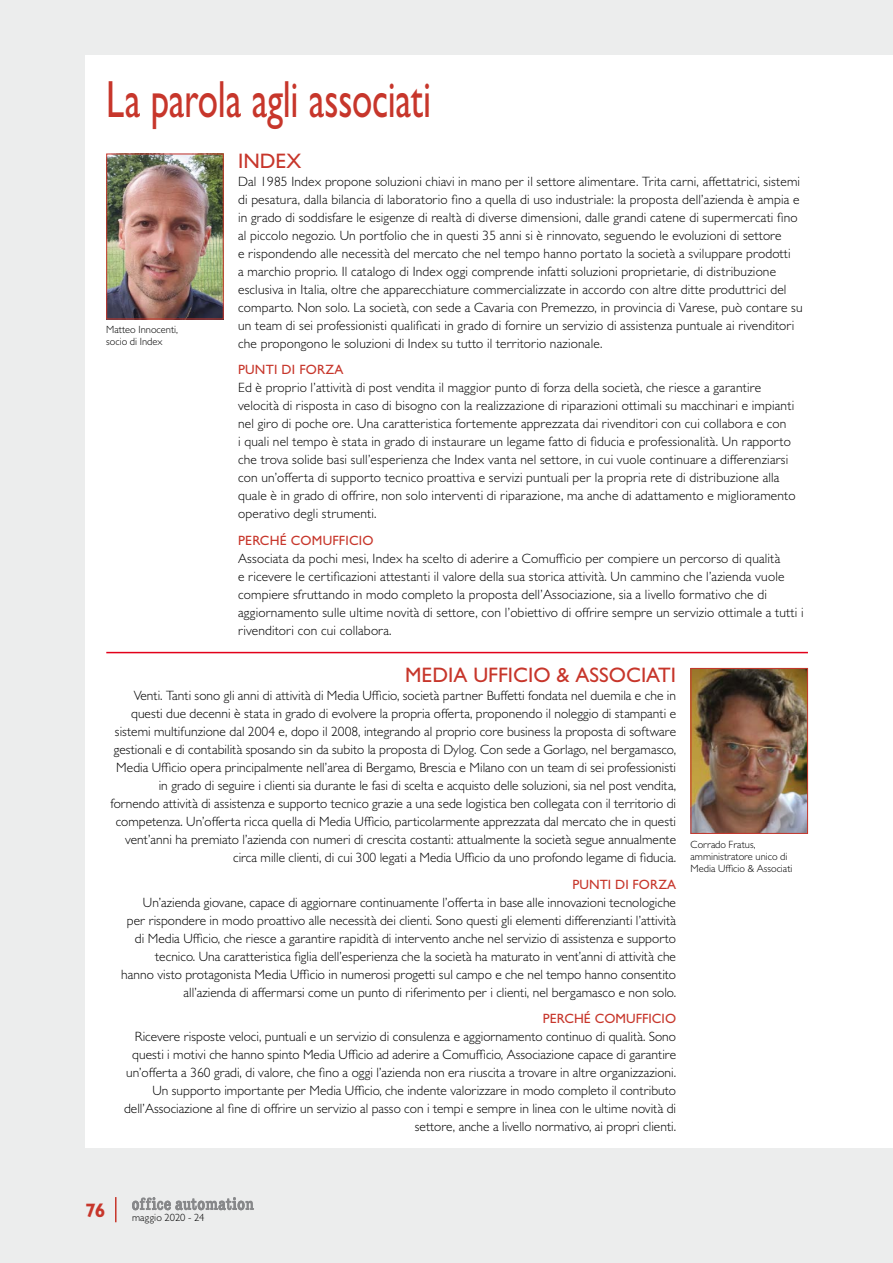
<style>
.page{position:relative;width:893px;height:1263px;background:#eceded}
.page>*{position:absolute;margin:0;border:0;box-sizing:border-box;transform-origin:0 0}
.t1{font:500 52.5px "Gill Sans MT Pro";letter-spacing:-.005em;color:#c7362b;scale:.7 1}
.t2{font:500 21px "Gill Sans MT Pro";color:#c7362b}
.t3{font:700 19.5px "Gill Sans MT Pro";color:#c7362b}
.t4{font:300 13.5px/18px "Gill Sans MT Pro";letter-spacing:.005em;color:#000}
.t5{font:500 13.5px "Gill Sans MT Pro";letter-spacing:.005em;color:#c7362b}
.t6{font:300 10.5px/12px "Gill Sans MT Pro";color:#000}
</style>
<div class="page">
<svg style="left:132px;top:1197px;width:122px;height:13px"></svg>
<hr style="left:115px;top:1197px;width:2px;height:25px;background:#c7362b">
<div style="left:85px;top:55px;width:808px;height:1093px;background:#fff"></div>
<hr style="left:106px;top:652px;width:702px;height:1px;background:#e2001a">
<img style="left:693px;top:670px;width:113px;height:162px">
<div style="left:691px;top:668px;width:117px;height:166px;border:1px solid #c7362b"></div>
<img style="left:108px;top:156px;width:114px;height:161px">
<div style="left:106px;top:154px;width:118px;height:165px;border:1px solid #c7362b"></div>
<h1 class="t1" style="left:106px;top:68px;width:466px">La parola agli associati</h1>
<h2 class="t2" style="left:238px;top:148px;width:65px">INDEX</h2>
<p class="t4" style="left:238px;top:172px;width:566px">Dal 1985 Index propone soluzioni chiavi in mano per il settore alimentare. Trita carni, affettatrici, sistemi di pesatura, dalla bilancia di laboratorio fino a quella di uso industriale: la proposta dell’azienda è ampia e in grado di soddisfare le esigenze di realtà di diverse dimensioni, dalle grandi catene di supermercati fino al piccolo negozio. Un portfolio che in questi 35 anni si è rinnovato, seguendo le evoluzioni di settore<br>e rispondendo alle necessità del mercato che nel tempo hanno portato la società a sviluppare prodotti<br>a marchio proprio. Il catalogo di Index oggi comprende infatti soluzioni proprietarie, di distribuzione esclusiva in Italia, oltre che apparecchiature commercializzate in accordo con altre ditte produttrici del comparto. Non solo. La società, con sede a Cavaria con Premezzo, in provincia di Varese, può contare su un team di sei professionisti qualificati in grado di fornire un servizio di assistenza puntuale ai rivenditori che propongono le soluzioni di Index su tutto il territorio nazionale.</p>
<p class="t5" style="left:238px;top:362px;width:107px">PUNTI DI FORZA</p>
<p class="t4" style="left:238px;top:379px;width:559px">Ed è proprio l’attività di post vendita il maggior punto di forza della società, che riesce a garantire velocità di risposta in caso di bisogno con la realizzazione di riparazioni ottimali su macchinari e impianti nel giro di poche ore. Una caratteristica fortemente apprezzata dai rivenditori con cui collabora e con<br>i quali nel tempo è stata in grado di instaurare un legame fatto di fiducia e professionalità. Un rapporto che trova solide basi sull’esperienza che Index vanta nel settore, in cui vuole continuare a differenziarsi con un’offerta di supporto tecnico proattiva e servizi puntuali per la propria rete di distribuzione alla quale è in grado di offrire, non solo interventi di riparazione, ma anche di adattamento e miglioramento operativo degli strumenti.</p>
<p class="t5" style="left:238px;top:532px;width:137px">PERCHÉ COMUFFICIO</p>
<p class="t4" style="left:238px;top:549px;width:567px">Associata da pochi mesi, Index ha scelto di aderire a Comufficio per compiere un percorso di qualità<br>e ricevere le certificazioni attestanti il valore della sua storica attività. Un cammino che l’azienda vuole compiere sfruttando in modo completo la proposta dell’Associazione, sia a livello formativo che di aggiornamento sulle ultime novità di settore, con l’obiettivo di offrire sempre un servizio ottimale a tutti i rivenditori con cui collabora.</p>
<h2 class="t2" style="left:405px;top:663px;width:272px">MEDIA UFFICIO &amp; ASSOCIATI</h2>
<p class="t4" style="left:110px;top:687px;width:567px;text-align:right">Venti. Tanti sono gli anni di attività di Media Ufficio, società partner Buffetti fondata nel duemila e che in questi due decenni è stata in grado di evolvere la propria offerta, proponendo il noleggio di stampanti e sistemi multifunzione dal 2004 e, dopo il 2008, integrando al proprio core business la proposta di software gestionali e di contabilità sposando sin da subito la proposta di Dylog. Con sede a Gorlago, nel bergamasco, Media Ufficio opera principalmente nell’area di Bergamo, Brescia e Milano con un team di sei professionisti in grado di seguire i clienti sia durante le fasi di scelta e acquisto delle soluzioni, sia nel post vendita, fornendo attività di assistenza e supporto tecnico grazie a una sede logistica ben collegata con il territorio di competenza. Un’offerta ricca quella di Media Ufficio, particolarmente apprezzata dal mercato che in questi vent’anni ha premiato l’azienda con numeri di crescita costanti: attualmente la società segue annualmente circa mille clienti, di cui 300 legati a Media Ufficio da uno profondo legame di fiducia.</p>
<p class="t5" style="left:573px;top:876px;width:105px">PUNTI DI FORZA</p>
<p class="t4" style="left:121px;top:893px;width:556px;text-align:right">Un’azienda giovane, capace di aggiornare continuamente l’offerta in base alle innovazioni tecnologiche per rispondere in modo proattivo alle necessità dei clienti. Sono questi gli elementi differenzianti l’attività di Media Ufficio, che riesce a garantire rapidità di intervento anche nel servizio di assistenza e supporto tecnico. Una caratteristica figlia dell’esperienza che la società ha maturato in vent’anni di attività che hanno visto protagonista Media Ufficio in numerosi progetti sul campo e che nel tempo hanno consentito all’azienda di affermarsi come un punto di riferimento per i clienti, nel bergamasco e non solo.</p>
<p class="t5" style="left:543px;top:1011px;width:135px">PERCHÉ COMUFFICIO</p>
<p class="t4" style="left:124px;top:1027px;width:554px;text-align:right">Ricevere risposte veloci, puntuali e un servizio di consulenza e aggiornamento continuo di qualità. Sono questi i motivi che hanno spinto Media Ufficio ad aderire a Comufficio, Associazione capace di garantire un’offerta a 360 gradi, di valore, che fino a oggi l’azienda non era riuscita a trovare in altre organizzazioni.<br>Un supporto importante per Media Ufficio, che indente valorizzare in modo completo il contributo dell’Associazione al fine di offrire un servizio al passo con i tempi e sempre in linea con le ultime novità di settore, anche a livello normativo, ai propri clienti.</p>
<p class="t6" style="left:106px;top:323px;width:73px">Matteo Innocenti, socio di Index</p>
<p class="t6" style="left:691px;top:838px;width:103px">Corrado Fratus, amministratore unico di<br>Media Ufficio &amp; Associati</p>
<h3 class="t3" style="left:85px;top:1198px;width:22px">76</h3>
<p class="t6" style="left:132px;top:1212px;width:74px">maggio 2020 - 24</p>
</div>
